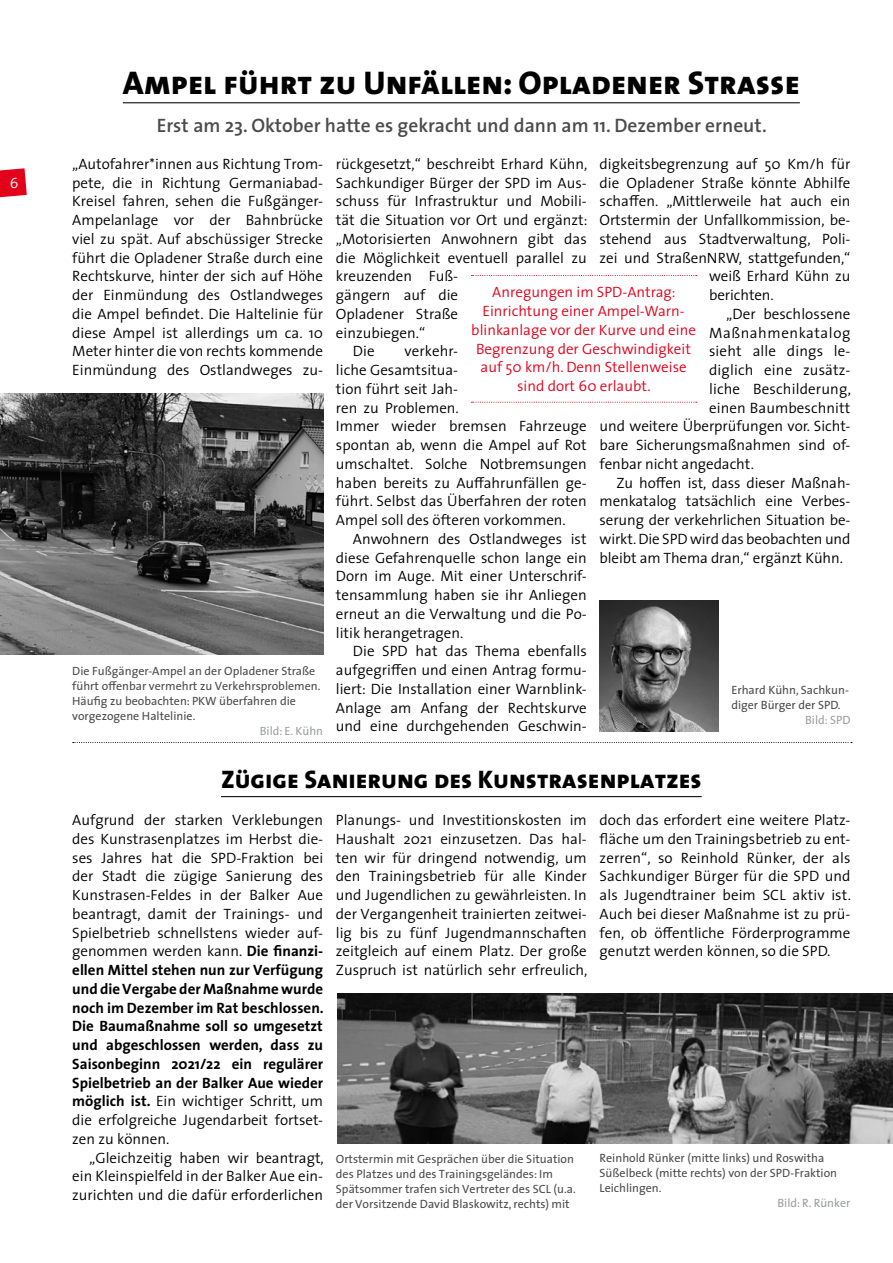
<style>
.page{position:relative;width:893px;height:1263px;background:#fff}
.page>*{position:absolute;margin:0;border:0;box-sizing:border-box;transform-origin:0 0}
.t1{font:33px "The Sans Extra Bold Caps";color:#000}
.t2{font:25.5px "The Sans Extra Bold Caps";color:#000}
.t3{font:600 19.5px "The Sans";color:#4b4b4d}
.t4{font:300 15px/18.8px "The Sans";color:#000;text-align:justify}
.t5{font:300 15px/18.8px "The Sans";color:#e2001a;text-align:center}
.t6{font:300 15px "The Sans";letter-spacing:.035em;color:#000}
.t7{font:15px "The Sans Semi Light Caps";color:#fff}
.t8{font:12px/15px "The Sans";color:#4b4b4d}
.t9{font:12px "The Sans";color:#9c9e9f}
.s1{font-weight:700}
</style>
<div class="page">
<svg style="left:0;top:168px;width:27px;height:29px"></svg>
<img style="left:337px;top:994px;width:556px;height:150px">
<img style="left:0;top:393px;width:323px;height:262px">
<hr style="left:221px;top:796px;width:481px;height:1px;background:#000">
<svg style="left:73px;top:742px;width:779px;height:1px"></svg>
<svg style="left:471px;top:275px;width:226px;height:1px"></svg>
<svg style="left:471px;top:402px;width:226px;height:1px"></svg>
<hr style="left:123px;top:102px;width:677px;height:1px;background:#000">
<img style="left:600px;top:600px;width:119px;height:131px">
<p class="t7" style="left:10px;top:174px;width:10px">6</p>
<h1 class="t1" style="left:123px;top:55px;width:678px">Ampel führt zu Unfällen: Opladener Straße</h1>
<h3 class="t3" style="left:157px;top:109px;width:612px">Erst am 23. Oktober hatte es gekracht und dann am 11. Dezember erneut.</h3>
<p class="t4" style="left:72px;top:154px;width:252px">„Autofahrer*innen aus Richtung Trom&shy;pete, die in Richtung Germaniabad-Kreisel fahren, sehen die Fußgänger-Ampelanlage vor der Bahnbrücke viel zu spät. Auf abschüssiger Strecke führt die Opladener Straße durch eine Rechtskurve, hinter der sich auf Höhe der Einmündung des Ostlandweges die Ampel befindet. Die Haltelinie für diese Ampel ist allerdings um ca. 10<br>Meter hinter die von rechts kommende Einmündung des Ostlandweges zu-</p>
<p class="t8" style="left:72px;top:663px;width:250px">Die Fußgänger-Ampel an der Opladener Straße führt offenbar vermehrt zu Verkehrsproblemen.<br>Häufig zu beobachten: PKW überfahren die vorgezogene Haltelinie.</p>
<p class="t9" style="left:260px;top:721px;width:65px">Bild: E. Kühn</p>
<p class="t4" style="left:336px;top:154px;width:253px">rückgesetzt,“ beschreibt Erhard Kühn,</p>
<p class="t4" style="left:336px;top:173px;width:252px">Sachkundiger Bürger der SPD im Aus-</p>
<p class="t4" style="left:336px;top:191px;width:252px">schuss für Infrastruktur und Mobili-</p>
<p class="t4" style="left:336px;top:210px;width:253px">tät die Situation vor Ort und ergänzt:</p>
<p class="t4" style="left:336px;top:229px;width:252px">„Motorisierten Anwohnern gibt das</p>
<p class="t4" style="left:336px;top:248px;width:252px">die Möglichkeit eventuell parallel zu</p>
<p class="t4" style="left:336px;top:266px;width:124px">kreuzenden Fuß-</p>
<p class="t4" style="left:336px;top:285px;width:124px">gängern auf die</p>
<p class="t4" style="left:336px;top:304px;width:124px">Opladener Straße</p>
<p class="t4" style="left:336px;top:323px;width:91px">einzubiegen.“</p>
<p class="t4" style="left:353px;top:341px;width:23px">Die</p>
<p class="t4" style="left:600px;top:154px;width:252px">digkeitsbegrenzung auf 50 Km/h für</p>
<p class="t4" style="left:600px;top:173px;width:252px">die Opladener Straße könnte Abhilfe</p>
<p class="t4" style="left:600px;top:191px;width:252px">schaffen. „Mittlerweile hat auch ein</p>
<p class="t4" style="left:600px;top:210px;width:252px">Ortstermin der Unfallkommission, be-</p>
<p class="t4" style="left:600px;top:229px;width:252px">stehend aus Stadtverwaltung, Poli-</p>
<p class="t4" style="left:600px;top:248px;width:252px">zei und StraßenNRW, stattgefunden,“</p>
<p class="t4" style="left:709px;top:266px;width:143px">weiß Erhard Kühn zu</p>
<p class="t4" style="left:709px;top:285px;width:66px">berichten.</p>
<p class="t4" style="left:726px;top:304px;width:126px">„Der beschlossene</p>
<p class="t6" style="left:709px;top:320px;width:143px">Maßnahmenkatalog</p>
<p class="t4" style="left:709px;top:341px;width:143px">sieht alle dings le-</p>
<p class="t4" style="left:709px;top:360px;width:141px">diglich eine zusätz-</p>
<p class="t4" style="left:709px;top:379px;width:144px">liche Beschilderung,</p>
<p class="t4" style="left:709px;top:398px;width:143px">einen Baumbeschnitt</p>
<p class="t4" style="left:600px;top:416px;width:252px">und weitere Überprüfungen vor. Sicht-</p>
<p class="t4" style="left:600px;top:435px;width:252px">bare Sicherungsmaßnahmen sind of-</p>
<p class="t4" style="left:600px;top:454px;width:156px">fenbar nicht angedacht.</p>
<p class="t4" style="left:617px;top:473px;width:235px">Zu hoffen ist, dass dieser Maßnah-</p>
<p class="t4" style="left:600px;top:491px;width:252px">menkatalog tatsächlich eine Verbes-</p>
<p class="t4" style="left:600px;top:510px;width:252px">serung der verkehrlichen Situation be-</p>
<p class="t4" style="left:600px;top:529px;width:252px">wirkt. Die SPD wird das beobachten und</p>
<p class="t4" style="left:600px;top:548px;width:245px">bleibt am Thema dran,“ ergänzt Kühn.</p>
<p class="t5" style="left:471px;top:282px;width:226px">Anregungen im SPD-Antrag:<br>Einrichtung einer Ampel-Warn&shy;blinkanlage vor der Kurve und eine<br>Begrenzung der Geschwindigkeit auf 50 km/h. Denn Stellenweise sind dort 60 erlaubt.</p>
<p class="t4" style="left:336px;top:341px;width:252px;text-align:left;text-indent:69px">verkehr-<br>liche Gesamtsitua-<br>tion führt seit Jah-<br>ren zu Problemen.<br>Immer wieder bremsen Fahrzeuge spontan ab, wenn die Ampel auf Rot umschaltet. Solche Notbremsungen haben bereits zu Auffahrunfällen ge&shy;führt. Selbst das Überfahren der roten<br>Ampel soll des öfteren vorkommen.</p>
<p class="t4" style="left:336px;top:529px;width:252px;text-indent:17px">Anwohnern des Ostlandweges ist diese Gefahrenquelle schon lange ein Dorn im Auge. Mit einer Unterschrif&shy;tensammlung haben sie ihr Anliegen erneut an die Verwaltung und die Po&shy;litik herangetragen.</p>
<p class="t4" style="left:336px;top:641px;width:252px;text-indent:17px">Die SPD hat das Thema ebenfalls aufgegriffen und einen Antrag formu&shy;liert: Die Installation einer Warnblink-Anlage am Anfang der Rechtskurve und eine durchgehenden Geschwin-</p>
<p class="t8" style="left:731px;top:682px;width:119px">Erhard Kühn, Sachkun&shy;diger Bürger der SPD.</p>
<p class="t9" style="left:805px;top:710px;width:47px">Bild: SPD</p>
<h2 class="t2" style="left:221px;top:757px;width:482px">Zügige Sanierung des Kunstrasenplatzes</h2>
<p class="t4" style="left:72px;top:810px;width:253px">Aufgrund der starken Verklebungen des Kunstrasenplatzes im Herbst die&shy;ses Jahres hat die SPD-Fraktion bei der Stadt die zügige Sanierung des Kunstrasen-Feldes in der Balker Aue beantragt, damit der Trainings- und Spielbetrieb schnellstens wieder auf&shy;genommen werden kann. <span class="s1">Die finanzi&shy;ellen Mittel stehen nun zur Verfügung und die Vergabe der Maßnahme wurde noch im Dezember im Rat beschlossen.<br>Die Baumaßnahme soll so umgesetzt und abgeschlossen werden, dass zu Saisonbeginn 2021/22 ein regulärer Spielbetrieb an der Balker Aue wieder möglich ist.</span> Ein wichtiger Schritt, um die erfolgreiche Jugendarbeit fortset&shy;zen zu können.</p>
<p class="t4" style="left:72px;top:1148px;width:253px;text-indent:17px">„Gleichzeitig haben wir beantragt, ein Kleinspielfeld in der Balker Aue ein&shy;zurichten und die dafür erforderlichen</p>
<p class="t4" style="left:336px;top:810px;width:253px">Planungs- und Investitionskosten im Haushalt 2021 einzusetzen. Das hal&shy;ten wir für dringend notwendig, um den Trainingsbetrieb für alle Kinder und Jugendlichen zu gewährleisten. In der Vergangenheit trainierten zeitwei&shy;lig bis zu fünf Jugendmannschaften zeitgleich auf einem Platz. Der große Zuspruch ist natürlich sehr erfreulich,</p>
<p class="t4" style="left:600px;top:810px;width:253px">doch das erfordert eine weitere Platz&shy;fläche um den Trainingsbetrieb zu ent&shy;zerren“, so Reinhold Rünker, der als Sachkundiger Bürger für die SPD und als Jugendtrainer beim SCL aktiv ist.<br>Auch bei dieser Maßnahme ist zu prü&shy;fen, ob öffentliche Förderprogramme genutzt werden können, so die SPD.</p>
<p class="t8" style="left:336px;top:1151px;width:241px">Ortstermin mit Gesprächen über die Situation des Platzes und des Trainingsgeländes: Im Spätsommer trafen sich Vertreter des SCL (u.a. der Vorsitzende David Blaskowitz, rechts) mit</p>
<p class="t8" style="left:600px;top:1150px;width:239px">Reinhold Rünker (mitte links) und Roswitha<br>Süßelbeck (mitte rechts) von der SPD-Fraktion<br>Leichlingen.</p>
<p class="t9" style="left:777px;top:1193px;width:75px">Bild: R. Rünker</p>
</div>
